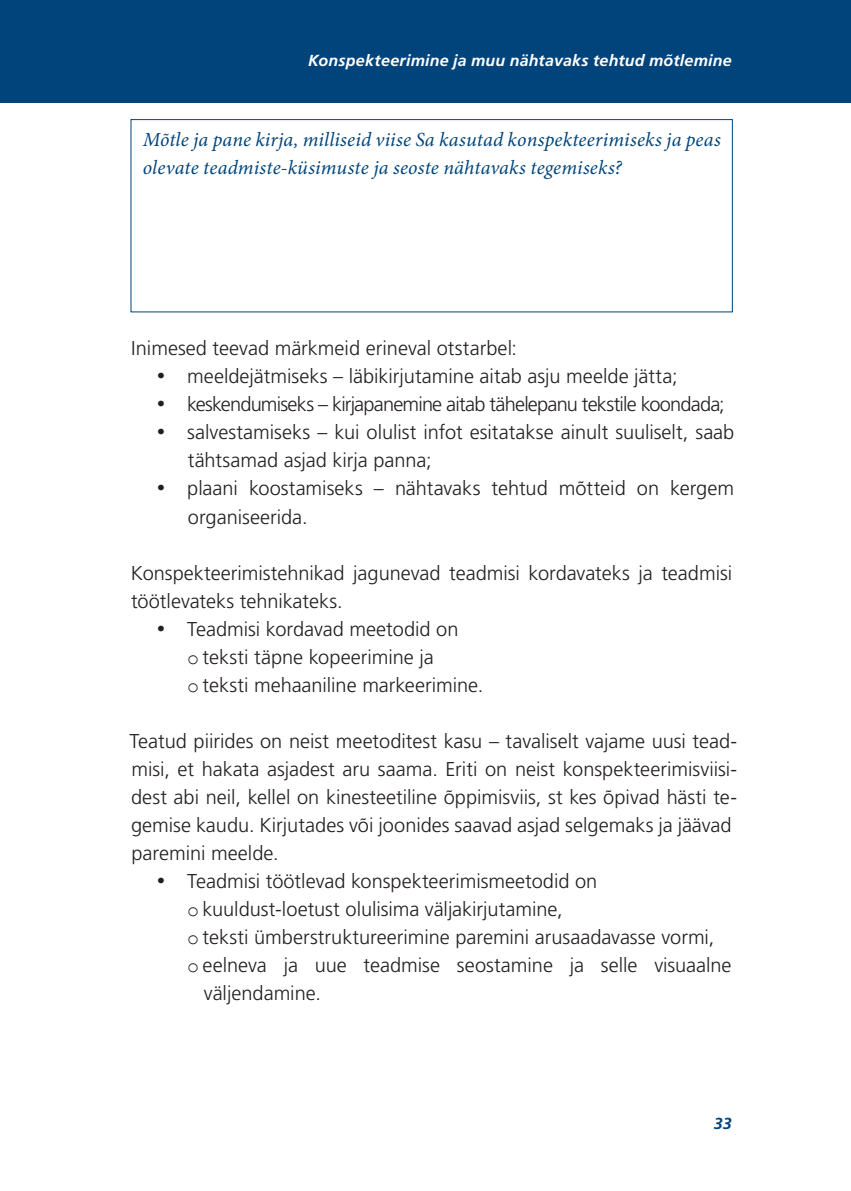
<style>
.page{position:relative;width:851px;height:1191px;background:#fff}
.page>*{position:absolute;margin:0;border:0;box-sizing:border-box;transform-origin:0 0}
.t1{font:300 20px/28px "Frutiger LT Std";color:#231f20}
.t2{font:italic 20px/28px "Minion Pro";letter-spacing:.005em;color:#00447b}
.t3{font:300 20px "Frutiger LT Std";letter-spacing:-.04em;color:#231f20}
.t4{font:italic 700 16px "Frutiger LT Std";letter-spacing:.015em;color:#fff}
.t5{font:italic 700 16px "Frutiger LT Std";color:#00447b}
.s1{font-family:"Courier New";font-weight:400}
</style>
<div class="page">
<div style="left:0;top:1px;width:850px;height:101px;background:#00447b"></div>
<div style="left:130px;top:119px;width:602px;height:193px;border:1px solid #00447b"></div>
<p class="t4" style="left:308px;top:51px;width:425px">Konspekteerimine ja muu nähtavaks tehtud mõtlemine</p>
<p class="t2" style="left:143px;top:126px;width:579px">Mõtle ja pane kirja, milliseid viise Sa kasutad konspekteerimiseks ja peas olevate teadmiste-küsimuste ja seoste nähtavaks tegemiseks?</p>
<p class="t1" style="left:131px;top:335px;width:387px">Inimesed teevad märkmeid erineval otstarbel:</p>
<p class="t1" style="left:156px;top:363px;width:522px">• meeldejätmiseks – läbikirjutamine aitab asju meelde jätta;</p>
<p class="t3" style="left:156px;top:393px;width:570px">• keskendumiseks – kirjapanemine aitab tähelepanu tekstile koondada;</p>
<p class="t1" style="left:188px;top:419px;width:548px;text-indent:-31px">• salvestamiseks – kui olulist infot esitatakse ainult suuliselt, saab tähtsamad asjad kirja panna;</p>
<p class="t1" style="left:188px;top:475px;width:547px;text-indent:-32px">• plaani koostamiseks – nähtavaks tehtud mõtteid on kergem organiseerida.</p>
<p class="t1" style="left:131px;top:559px;width:602px">Konspekteerimistehnikad jagunevad teadmisi kordavateks ja teadmisi töötlevateks tehnikateks.</p>
<p class="t1" style="left:187px;top:615px;width:298px;text-indent:-31px">• Teadmisi kordavad meetodid on<br><span class="s1">o</span> teksti täpne kopeerimine ja<br><span class="s1">o</span> teksti mehaaniline markeerimine.</p>
<p class="t1" style="left:129px;top:727px;width:609px">Teatud piirides on neist meetoditest kasu – tavaliselt vajame uusi tead&shy;misi, et hakata asjadest aru saama. Eriti on neist konspekteerimisviisi&shy;dest abi neil, kellel on kinesteetiline õppimisviis, st kes õpivad hästi te&shy;gemise kaudu. Kirjutades või joonides saavad asjad selgemaks ja jäävad paremini meelde.</p>
<p class="t1" style="left:156px;top:867px;width:442px">• Teadmisi töötlevad konspekteerimismeetodid on</p>
<p class="t1" style="left:187px;top:895px;width:377px"><span class="s1">o</span> kuuldust-loetust olulisima väljakirjutamine,</p>
<p class="t1" style="left:187px;top:923px;width:528px"><span class="s1">o</span> teksti ümberstruktureerimine paremini arusaadavasse vormi,</p>
<p class="t1" style="left:187px;top:951px;width:545px"><span class="s1">o</span> eelneva ja uue teadmise seostamine ja selle visuaalne</p>
<p class="t1" style="left:204px;top:979px;width:118px">väljendamine.</p>
<p class="t5" style="left:713px;top:1114px;width:20px">33</p>
</div>
